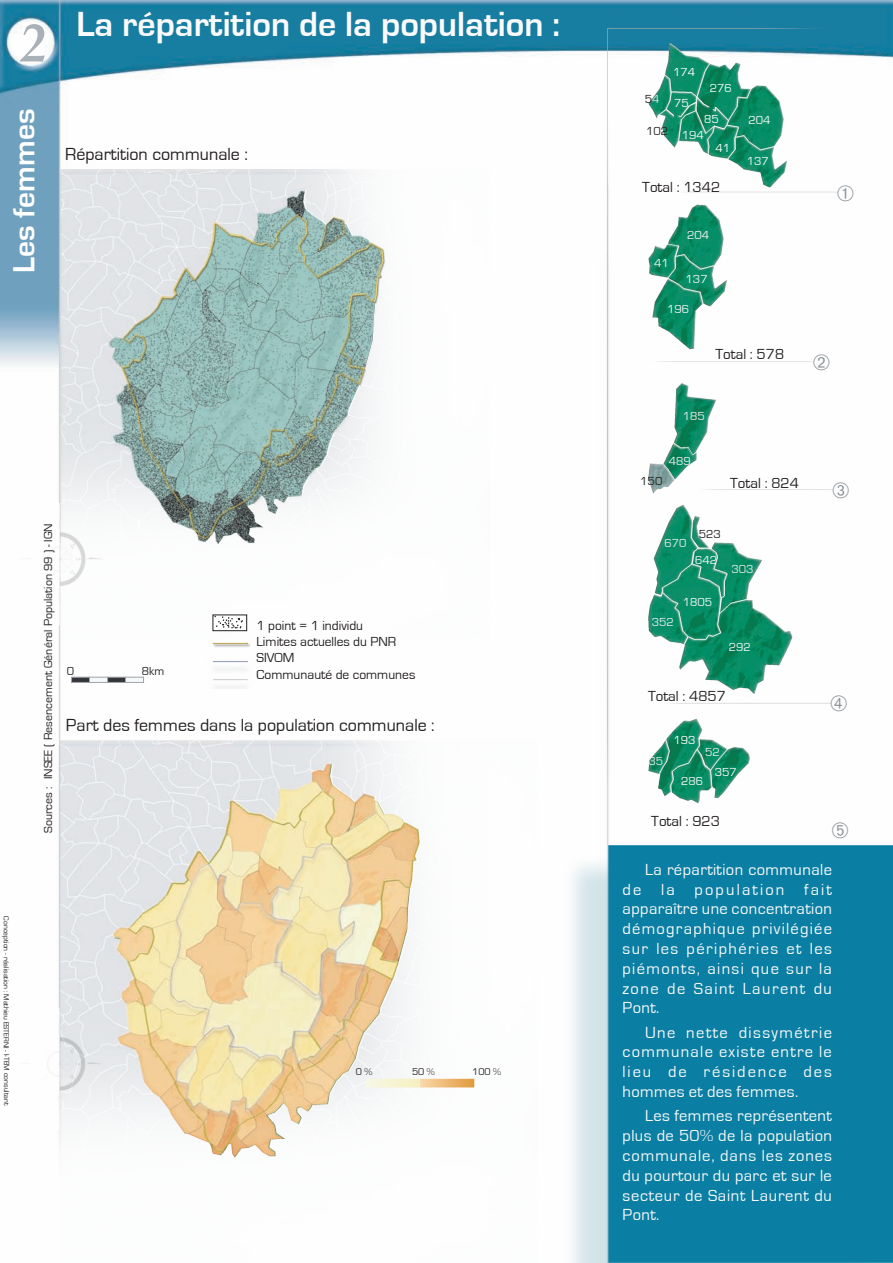
<style>
.page{position:relative;width:893px;height:1263px;background:#fff}
.page>*{position:absolute;margin:0;border:0;box-sizing:border-box;transform-origin:0 0}
.t1{font:italic 700 54px "Book Antiqua";color:#aab0b7}
.t2{font:700 36px "Eurostile";color:#fafafa}
.t3{font:700 31.5px "Eurostile";color:#fff}
.t4{font:18px "Eurostile";color:#231f20}
.t5{font:16.5px/19.8px "Eurostile";letter-spacing:.075em;color:#fafafa;text-align:justify}
.t6{font:15px "Eurostile";color:#231f20}
.t7{font:13.5px/16.2px "Eurostile";color:#231f20}
.t8{font:12px "Eurostile";color:#231f20}
.t9{font:12px "Eurostile";color:#fbfcfc}
.t10{font:12px "Eurostile";color:#e9eaee}
.t11{font:12px "Eurostile";color:#f7f9f9}
.t12{font:12px "Eurostile";color:#221f20}
.t13{font:12px "Eurostile";color:#f3f4f6}
.t14{font:12px "Eurostile";color:#f6f7f8}
.t15{font:12px "Eurostile";color:#edeff1}
.t16{font:12px "Eurostile";color:#fafafa}
.t17{font:10.05px "Eurostile";color:#231f20}
.t18{font:7.5px "Eurostile";color:#231f20}
.s1{color:#dfe0e5}
</style>
<div class="page">
<img style="left:0;top:0;width:893px;height:669px">
<img style="left:572px;top:847px;width:36px;height:416px">
<div style="left:608px;top:845px;width:285px;height:418px;background:#0b7fa3"></div>
<img style="left:58px;top:669px;width:417px;height:489px">
<img style="left:0;top:106px;width:97px;height:532px">
<svg style="left:366px;top:1079px;width:54px;height:8px"></svg>
<svg style="left:420px;top:1079px;width:54px;height:8px"></svg>
<div style="left:72px;top:677px;width:18px;height:5px;background:#363539"></div>
<div style="left:71px;top:677px;width:19px;height:6px;border:1px solid #9da4ab"></div>
<div style="left:90px;top:677px;width:18px;height:5px;background:#f7f9f9"></div>
<div style="left:89px;top:677px;width:19px;height:6px;border:1px solid #9da4ab"></div>
<img style="left:5px;top:502px;width:92px;height:115px">
<div style="left:7px;top:503px;width:53px;height:122px;background:#fff"></div>
<img style="left:58px;top:1007px;width:58px;height:115px">
<div style="left:6px;top:1008px;width:54px;height:122px;background:#fff"></div>
<img style="left:97px;top:0;width:790px;height:847px">
<img style="left:200px;top:624px;width:63px;height:64px">
<svg style="left:837px;top:185px;width:16px;height:16px"></svg>
<svg style="left:813px;top:354px;width:16px;height:16px"></svg>
<svg style="left:833px;top:482px;width:16px;height:16px"></svg>
<svg style="left:831px;top:695px;width:16px;height:16px"></svg>
<svg style="left:832px;top:822px;width:16px;height:16px"></svg>
<h1 class="t1" style="left:21px;top:6px;width:28px">2</h1>
<h3 class="t3" style="left:7px;top:273px;width:166px;rotate:-90deg">Les femmes</h3>
<h2 class="t2" style="left:76px;top:4px;width:485px">La répartition de la population :</h2>
<p class="t4" style="left:65px;top:144px;width:184px">Répartition communale :</p>
<p class="t18" style="left:10px;top:916px;width:191px;rotate:90deg">Conception - réalisation : Mathieu ESTERNI - I-TEM consultant</p>
<p class="t8" style="left:42px;top:833px;width:311px;rotate:-90deg">Sources : INSEE ( Resencement Général Population 99 ) - IGN</p>
<p class="t8" style="left:67px;top:664px;width:9px">0</p>
<p class="t8" style="left:142px;top:664px;width:24px">8km</p>
<p class="t7" style="left:256px;top:618px;width:160px">1 point = 1 individu<br>Limites actuelles du PNR<br>SIVOM<br>Communauté de communes</p>
<p class="t4" style="left:66px;top:716px;width:370px">Part des femmes dans la population communale :</p>
<p class="t17" style="left:356px;top:1066px;width:18px">0 %</p>
<p class="t17" style="left:412px;top:1066px;width:24px">50 %</p>
<p class="t17" style="left:472px;top:1066px;width:30px">100 %</p>
<p class="t9" style="left:673px;top:66px;width:24px">174</p>
<p class="t9" style="left:674px;top:97px;width:16px">75</p>
<p class="t11" style="left:710px;top:82px;width:24px">276</p>
<p class="t12" style="left:645px;top:93px;width:16px">5<span class="s1">4</span></p>
<p class="t12" style="left:646px;top:125px;width:24px">102</p>
<p class="t9" style="left:704px;top:113px;width:16px">85</p>
<p class="t11" style="left:682px;top:129px;width:24px">194</p>
<p class="t9" style="left:715px;top:142px;width:16px">41</p>
<p class="t6" style="left:642px;top:179px;width:79px">Total : 1342</p>
<p class="t13" style="left:654px;top:257px;width:16px">41</p>
<p class="t13" style="left:687px;top:229px;width:24px">204</p>
<p class="t13" style="left:685px;top:273px;width:24px">137</p>
<p class="t13" style="left:667px;top:303px;width:24px">196</p>
<p class="t11" style="left:748px;top:113px;width:24px">204</p>
<p class="t11" style="left:747px;top:154px;width:24px">137</p>
<p class="t6" style="left:715px;top:346px;width:70px">Total : 578</p>
<p class="t15" style="left:683px;top:409px;width:24px">185</p>
<p class="t15" style="left:669px;top:455px;width:24px">489</p>
<p class="t12" style="left:640px;top:475px;width:24px">150</p>
<p class="t6" style="left:730px;top:475px;width:70px">Total : 824</p>
<p class="t10" style="left:664px;top:536px;width:24px">670</p>
<p class="t12" style="left:699px;top:527px;width:24px">523</p>
<p class="t14" style="left:695px;top:553px;width:24px">642</p>
<p class="t10" style="left:731px;top:563px;width:24px">303</p>
<p class="t10" style="left:652px;top:616px;width:24px">352</p>
<p class="t14" style="left:683px;top:595px;width:31px">1805</p>
<p class="t14" style="left:729px;top:641px;width:24px">292</p>
<p class="t6" style="left:648px;top:688px;width:79px">Total : 4857</p>
<p class="t10" style="left:648px;top:755px;width:16px">35</p>
<p class="t9" style="left:673px;top:733px;width:24px">193</p>
<p class="t10" style="left:705px;top:745px;width:16px">52</p>
<p class="t16" style="left:681px;top:774px;width:24px">286</p>
<p class="t9" style="left:715px;top:765px;width:24px">357</p>
<p class="t6" style="left:651px;top:813px;width:70px">Total : 923</p>
<p class="t5" style="left:622px;top:860px;width:211px;text-indent:23px">La répartition communale de la population fait apparaître une concentration démographique privilégiée sur les périphéries et les piémonts, ainsi que sur la zone de Saint Laurent du Pont.</p>
<p class="t5" style="left:622px;top:1023px;width:211px;text-indent:23px">Une nette dissymétrie communale existe entre le lieu de résidence des hommes et des femmes.</p>
<p class="t5" style="left:622px;top:1106px;width:211px;text-indent:23px">Les femmes représentent plus de 50% de la population communale, dans les zones du pourtour du parc et sur le secteur de Saint Laurent du Pont.</p>
</div>
